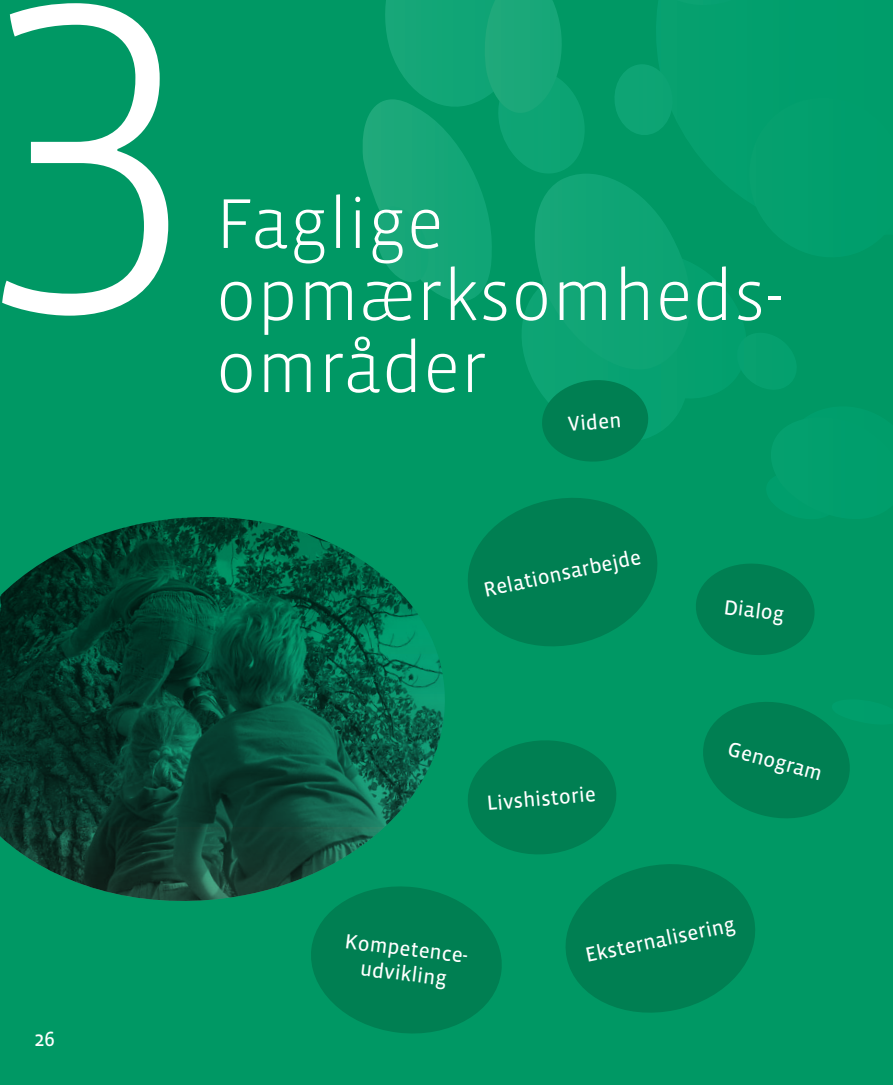
<style>
.page{position:relative;width:893px;height:1085px;background:#fff}
.page>*{position:absolute;margin:0;border:0;box-sizing:border-box;transform-origin:0 0}
.t1{font:300 450px "Vista Sans";color:#fff}
.t2{font:300 72px/72px "Vista Sans";color:#fff}
.Mb_2{font:21px/25.2px "Vista Sans Reg";color:#fff;text-align:center}
</style>
<div class="page">
<div style="left:0;top:0;width:893px;height:1084px;background:#009864"></div>
<svg style="left:373px;top:0;width:108px;height:301px"></svg>
<svg style="left:481px;top:0;width:275px;height:437px"></svg>
<img style="left:0;top:517px;width:445px;height:384px">
<svg style="left:540px;top:378px;width:110px;height:84px"></svg>
<svg style="left:696px;top:563px;width:119px;height:92px"></svg>
<svg style="left:468px;top:498px;width:190px;height:148px"></svg>
<svg style="left:306px;top:694px;width:544px;height:340px"></svg>
<p class="t1" style="left:-18px;top:-128px;width:227px">3</p>
<p class="Mb_2" style="left:34px;top:1026px;width:22px">26</p>
<p class="t2" style="left:216px;top:189px;width:569px">Faglige opmærksomheds&shy;områder</p>
<p class="Mb_2" style="left:567px;top:412px;width:55px;rotate:-5deg">Viden</p>
<p class="Mb_2" style="left:482px;top:578px;width:162px;rotate:-12deg">Relationsarbejde</p>
<p class="Mb_2" style="left:725px;top:594px;width:62px;rotate:7deg">Dialog</p>
<p class="Mb_2" style="left:486px;top:791px;width:111px;rotate:-5deg">Livshistorie</p>
<p class="Mb_2" style="left:732px;top:736px;width:98px;rotate:15deg">Genogram</p>
<p class="Mb_2" style="left:347px;top:928px;width:131px;rotate:7deg">Kompetence&shy;udvikling</p>
<p class="Mb_2" style="left:583px;top:943px;width:154px;rotate:-12deg">Eksternalisering</p>
</div>
